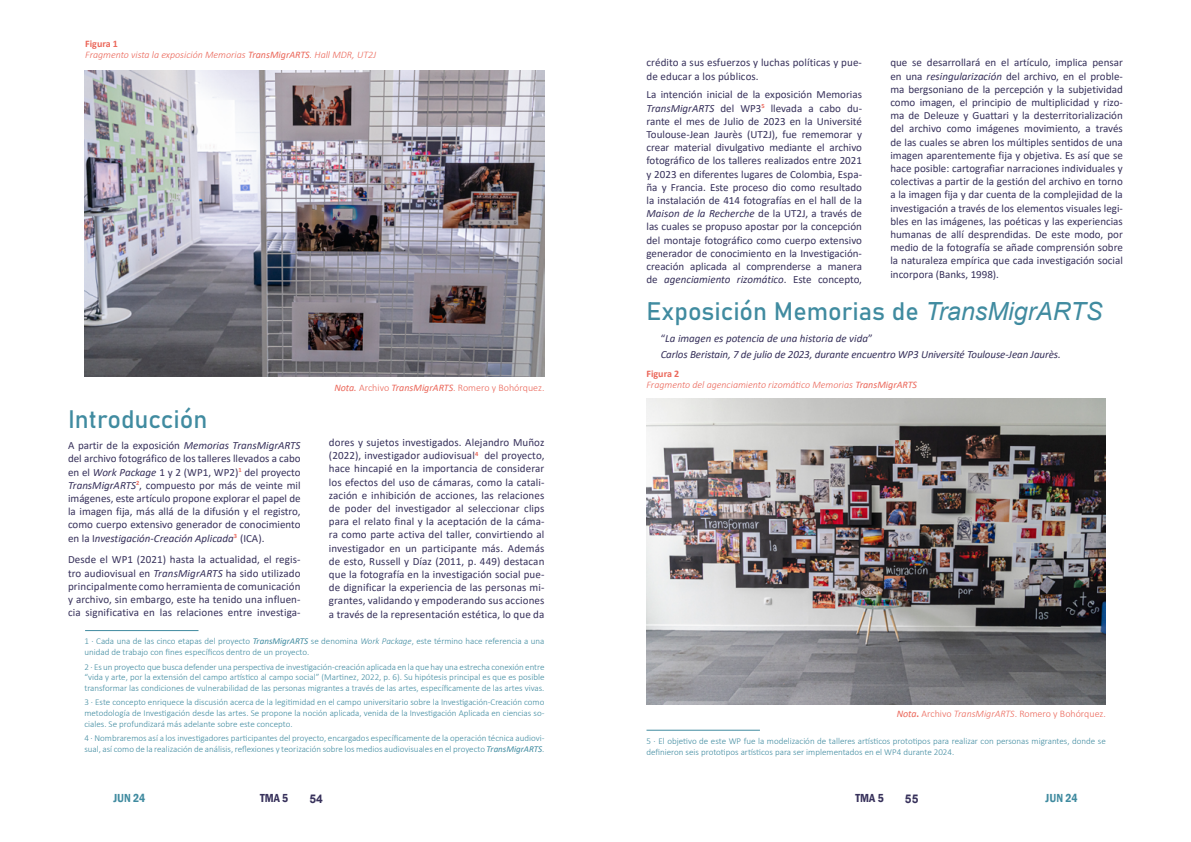
<style>
.page{position:relative;width:1191px;height:842px;background:#fff}
.page>*{position:absolute;margin:0;border:0;box-sizing:border-box;transform-origin:0 0}
.t1{font:25px "Bahnschrift";color:#408ba0}
.t2{font:600 condensed 12px "Franklin Gothic";color:#408ba0}
.t3{font:600 condensed 12px "Franklin Gothic";color:#37315b}
.t4{font:700 12px "Arial";color:#37315b}
.t5{font:11px/13.2px "Calibri";color:#37315b;text-align:justify}
.t6{font:italic 11px/16px "Calibri";letter-spacing:-.01em;color:#37315b}
.t7{font:italic 300 10px/10.6px "Calibri";color:#eb675a}
.t8{font:300 10px "Calibri";color:#eb675a}
.t9{font:300 9px/10.6px "Calibri";color:#408ba0}
.s1{font-weight:700;font-style:normal}
.s2{font-weight:400}
.s3{font-style:italic}
.s4{font-weight:400;font-style:italic}
.s5{font-family:"Arial";font-style:italic}
.s6{font-style:normal}
.s7{font-weight:700}
</style>
<div class="page">
<img style="left:85px;top:70px;width:459px;height:306px">
<hr style="left:85px;top:630px;width:113px;height:1px;background:#408ba0">
<img style="left:646px;top:399px;width:460px;height:306px">
<hr style="left:646px;top:730px;width:114px;height:1px;background:#408ba0">
<p class="t7" style="left:85px;top:39px;width:293px"><span class="s1">Figura 1<br></span>Fragmento vista la exposición Memorias <span class="s2">TransMigrARTS</span>. Hall MDR, UT2J</p>
<h1 class="t1" style="left:68px;top:400px;width:141px">Introducción</h1>
<p class="t5" style="left:68px;top:439px;width:234px">A partir de la exposición <span class="s3">Memorias TransMigrARTS </span>del archivo fotográfico de los talleres llevados a cabo en el <span class="s3">Work Package</span> 1 y 2 (WP1, WP2)<sup>1</sup> del proyecto <span class="s3">TransMigrARTS</span><sup>2</sup>, compuesto por más de veinte mil imágenes, este artículo propone explorar el papel de la imagen fija, más allá de la difusión y el registro, como cuerpo extensivo generador de conocimiento en la I<span class="s3">nvestigación-Creación Aplicada</span><sup>3</sup> (ICA).</p>
<p class="t5" style="left:68px;top:553px;width:234px">Desde el WP1 (2021) hasta la actualidad, el regis&shy;tro audiovisual en <span class="s3">TransMigrARTS</span> ha sido utilizado principalmente como herramienta de comunicación y archivo, sin embargo, este ha tenido una influen&shy;cia significativa en las relaciones entre investiga-</p>
<p class="t8" style="left:334px;top:381px;width:212px"><span class="s4">Nota.</span> Archivo <span class="s4">TransMigrARTS</span>. Romero y Bohórquez.</p>
<p class="t5" style="left:329px;top:435px;width:217px">dores y sujetos investigados. Alejandro Muñoz (2022), investigador audiovisual<sup>4</sup> del proyecto, hace hincapié en la importancia de considerar los efectos del uso de cámaras, como la catali&shy;zación e inhibición de acciones, las relaciones de poder del investigador al seleccionar clips para el relato final y la aceptación de la cáma&shy;ra como parte activa del taller, convirtiendo al investigador en un participante más. Además de esto, Russell y Díaz (2011, p. 449) destacan que la fotografía en la investigación social pue&shy;de dignificar la experiencia de las personas mi&shy;grantes, validando y empoderando sus acciones a través de la representación estética, lo que da</p>
<p class="t9" style="left:84px;top:636px;width:461px">1 · Cada una de las cinco etapas del proyecto <span class="s4">TransMigrARTS</span> se denomina <span class="s3">Work Package</span>, este término hace referencia a una unidad de trabajo con fines específicos dentro de un proyecto.</p>
<p class="t9" style="left:84px;top:661px;width:461px;text-align:justify">2 · Es un proyecto que busca defender una perspectiva de investigación-creación aplicada en la que hay una estrecha conexión entre “vida y arte, por la extensión del campo artístico al campo social” (Martinez, 2022, p. 6). Su hipótesis principal es que es posible transformar las condiciones de vulnerabilidad de las personas migrantes a través de las artes, específicamente de las artes vivas.</p>
<p class="t9" style="left:84px;top:697px;width:461px;text-align:justify">3 · Este concepto enriquece la discusión acerca de la legitimidad en el campo universitario sobre la Investigación-Creación como metodología de Investigación desde las artes. Se propone la noción aplicada, venida de la Investigación Aplicada en ciencias so&shy;ciales. Se profundizará más adelante sobre este concepto.</p>
<p class="t9" style="left:84px;top:733px;width:461px">4 · Nombraremos así a los investigadores participantes del proyecto, encargados específicamente de la operación técnica audiovi&shy;sual, así como de la realización de análisis, reflexiones y teorización sobre los medios audiovisuales en el proyecto <span class="s4">TransMigrARTS</span>.</p>
<p class="t5" style="left:646px;top:56px;width:217px">crédito a sus esfuerzos y luchas políticas y pue&shy;de educar a los públicos.</p>
<p class="t5" style="left:646px;top:88px;width:217px">La intención inicial de la exposición Memorias <span class="s3">TransMigrARTS</span> del WP3<sup>5</sup> llevada a cabo du&shy;rante el mes de Julio de 2023 en la Université Toulouse-Jean Jaurès (UT2J), fue rememorar y crear material divulgativo mediante el archivo fotográfico de los talleres realizados entre 2021 y 2023 en diferentes lugares de Colombia, Espa&shy;ña y Francia. Este proceso dio como resultado la instalación de 414 fotografías en el hall de la <span class="s3">Maison de la Recherche</span> de la UT2J, a través de las cuales se propuso apostar por la concepción del montaje fotográfico como cuerpo extensivo generador de conocimiento en la Investigación&shy;creación aplicada al comprenderse a manera de <span class="s3">agenciamiento rizomático</span>. Este concepto,</p>
<p class="t5" style="left:890px;top:56px;width:234px">que se desarrollará en el artículo, implica pensar en una <span class="s3">resingularización</span> del archivo, en el proble&shy;ma bergsoniano de la percepción y la subjetividad como imagen, el principio de multiplicidad y rizo&shy;ma de Deleuze y Guattari y la desterritorialización del archivo como imágenes movimiento, a través de las cuales se abren los múltiples sentidos de una imagen aparentemente fija y objetiva. Es así que se hace posible: cartografiar narraciones individuales y colectivas a partir de la gestión del archivo en torno a la imagen fija y dar cuenta de la complejidad de la investigación a través de los elementos visuales legi&shy;bles en las imágenes, las poéticas y las experiencias humanas de allí desprendidas. De este modo, por medio de la fotografía se añade comprensión sobre la naturaleza empírica que cada investigación social incorpora (Banks, 1998).</p>
<h1 class="t1" style="left:646px;top:293px;width:457px">Exposición Memorias de <span class="s5">TransMigrARTS</span></h1>
<p class="t6" style="left:660px;top:330px;width:402px"><span class="s6">“</span>La imagen es potencia de una historia de vida<span class="s6">”<br></span>Carlos Beristain, 7 de julio de 2023, durante encuentro WP3 Université Toulouse-Jean Jaurès.</p>
<p class="t7" style="left:646px;top:369px;width:272px"><span class="s1">Figura 2<br></span>Fragmento del agenciamiento rizomático Memorias <span class="s2">TransMigrARTS</span></p>
<p class="t8" style="left:896px;top:708px;width:211px"><span class="s4">Nota</span><span class="s7">.</span> Archivo <span class="s3">TransMigrARTS</span>. Romero y Bohórquez.</p>
<p class="t9" style="left:646px;top:736px;width:461px">5 · El objetivo de este WP fue la modelización de talleres artísticos prototipos para realizar con personas migrantes, donde se definieron seis prototipos artísticos para ser implementados en el WP4 durante 2024.</p>
<p class="t2" style="left:113px;top:790px;width:33px">JUN 24</p>
<p class="t3" style="left:260px;top:790px;width:30px">TMA 5</p>
<p class="t4" style="left:309px;top:790px;width:15px">54</p>
<p class="t3" style="left:855px;top:790px;width:30px">TMA 5</p>
<p class="t4" style="left:905px;top:790px;width:15px">55</p>
<p class="t2" style="left:1045px;top:790px;width:33px">JUN 24</p>
</div>
